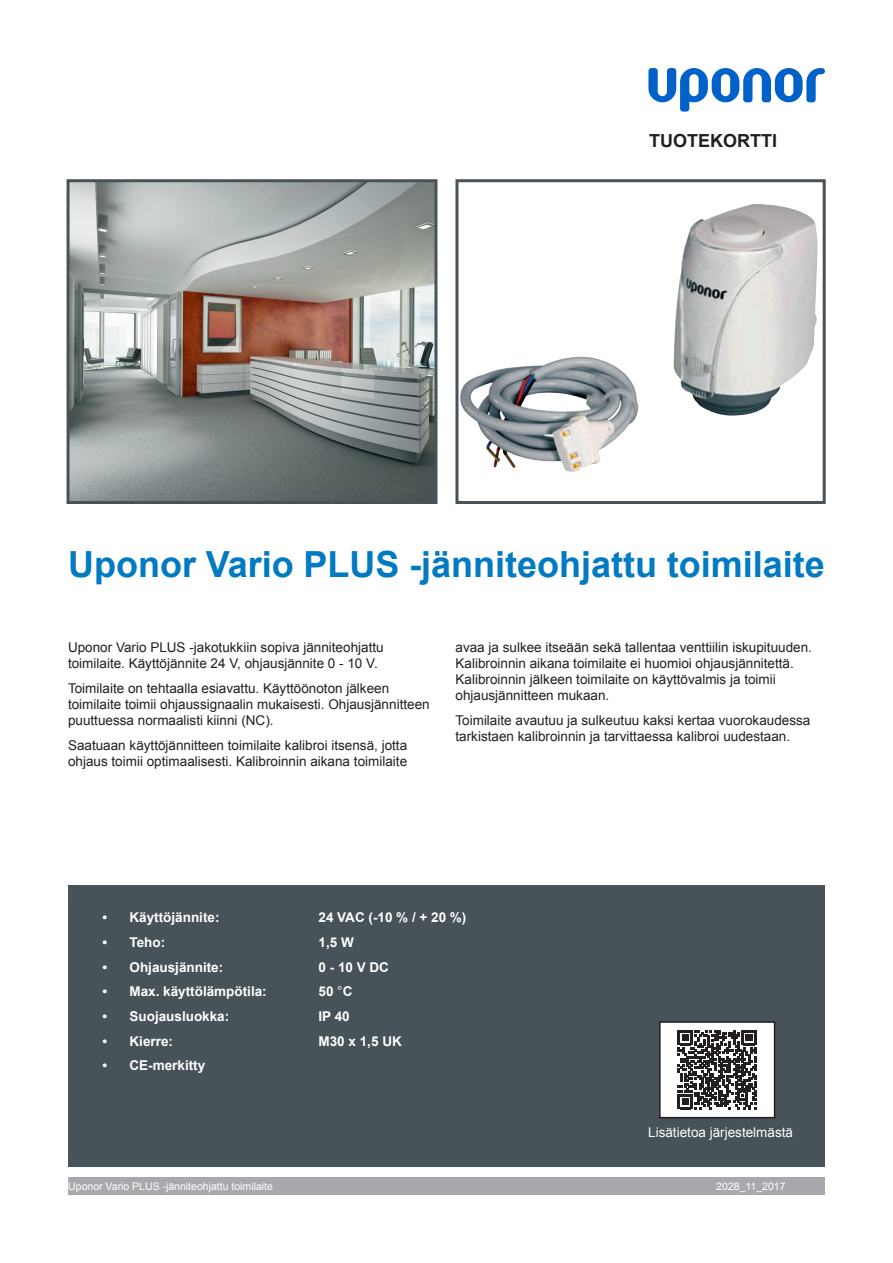
<style>
.page{position:relative;width:893px;height:1263px;background:#fff}
.page>*{position:absolute;margin:0;border:0;box-sizing:border-box;transform-origin:0 0}
.Otsikko{font:700 36px "Arial";color:#007ac2}
.leipis{font:700 18px "Arial";color:#231f20}
.leipis-2{font:13.5px/16.2px "Arial";color:#231f20}
.t1{font:700 13.5px "Arial";color:#fff}
.leipis-3{font:13.5px "Arial";color:#fff}
.Otsikko-2{font:10.5px "Arial";color:#fff}
.s1{font-weight:400}
</style>
<div class="page">
<img style="left:460px;top:204px;width:358px;height:268px">
<div style="left:455px;top:179px;width:371px;height:325px;border:3px solid #475259"></div>
<svg style="left:648px;top:68px;width:177px;height:44px"></svg>
<div style="left:68px;top:885px;width:757px;height:282px;background:#475259"></div>
<div style="left:68px;top:1178px;width:757px;height:17px;background:#a8a9ad"></div>
<img style="left:71px;top:183px;width:362px;height:317px">
<div style="left:67px;top:179px;width:370px;height:325px;border:3px solid #475259"></div>
<div style="left:660px;top:1022px;width:115px;height:96px;background:#fff"></div>
<svg style="left:678px;top:1030px;width:78px;height:79px"></svg>
<div style="left:659px;top:1021px;width:116px;height:97px;border:2px solid #231f20"></div>
<p class="leipis" style="left:649px;top:128px;width:129px">TUOTEKORTTI</p>
<p class="Otsikko" style="left:68px;top:540px;width:758px">Uponor Vario PLUS -jänniteohjattu toimilaite</p>
<p class="leipis-2" style="left:68px;top:639px;width:317px">Uponor Vario PLUS -jakotukkiin sopiva jänniteohjattu toimilaite. Käyttöjännite 24 V, ohjausjännite 0 - 10 V.</p>
<p class="leipis-2" style="left:68px;top:680px;width:363px">Toimilaite on tehtaalla esiavattu. Käyttöönoton jälkeen toimilaite toimii ohjaussignaalin mukaisesti. Ohjausjännitteen puuttuessa normaalisti kiinni (NC).</p>
<p class="leipis-2" style="left:68px;top:737px;width:341px">Saatuaan käyttöjännitteen toimilaite kalibroi itsensä, jotta ohjaus toimii optimaalisesti. Kalibroinnin aikana toimilaite</p>
<p class="leipis-2" style="left:455px;top:639px;width:358px">avaa ja sulkee itseään sekä tallentaa venttiilin iskupituuden.<br>Kalibroinnin aikana toimilaite ei huomioi ohjausjännitettä.<br>Kalibroinnin jälkeen toimilaite on käyttövalmis ja toimii ohjausjännitteen mukaan.</p>
<p class="leipis-2" style="left:455px;top:712px;width:356px">Toimilaite avautuu ja sulkeutuu kaksi kertaa vuorokaudessa tarkistaen kalibroinnin ja tarvittaessa kalibroi uudestaan.</p>
<p class="t1" style="left:103px;top:908px;width:119px">• Käyttöjännite:</p>
<p class="t1" style="left:319px;top:908px;width:149px">24 VAC (-10 % / + 20 %)</p>
<p class="t1" style="left:103px;top:933px;width:64px">• Teho:</p>
<p class="t1" style="left:319px;top:933px;width:37px">1,5 W</p>
<p class="t1" style="left:103px;top:958px;width:122px">• Ohjausjännite:</p>
<p class="t1" style="left:319px;top:958px;width:72px">0 - 10 V DC</p>
<p class="t1" style="left:103px;top:982px;width:166px">• Max. käyttölämpötila:</p>
<p class="t1" style="left:319px;top:982px;width:35px">50 <span class="s1">°</span>C</p>
<p class="t1" style="left:103px;top:1007px;width:128px">• Suojausluokka:</p>
<p class="t1" style="left:319px;top:1007px;width:33px">IP 40</p>
<p class="t1" style="left:103px;top:1032px;width:72px">• Kierre:</p>
<p class="t1" style="left:319px;top:1032px;width:85px">M30 x 1,5 UK</p>
<p class="t1" style="left:103px;top:1057px;width:104px">• CE-merkitty</p>
<p class="leipis-3" style="left:648px;top:1123px;width:146px">Lisätietoa järjestelmästä</p>
<p class="Otsikko-2" style="left:68px;top:1180px;width:206px">Uponor Vario PLUS -jänniteohjattu toimilaite</p>
<p class="Otsikko-2" style="left:716px;top:1180px;width:71px">2028_11_2017</p>
</div>
